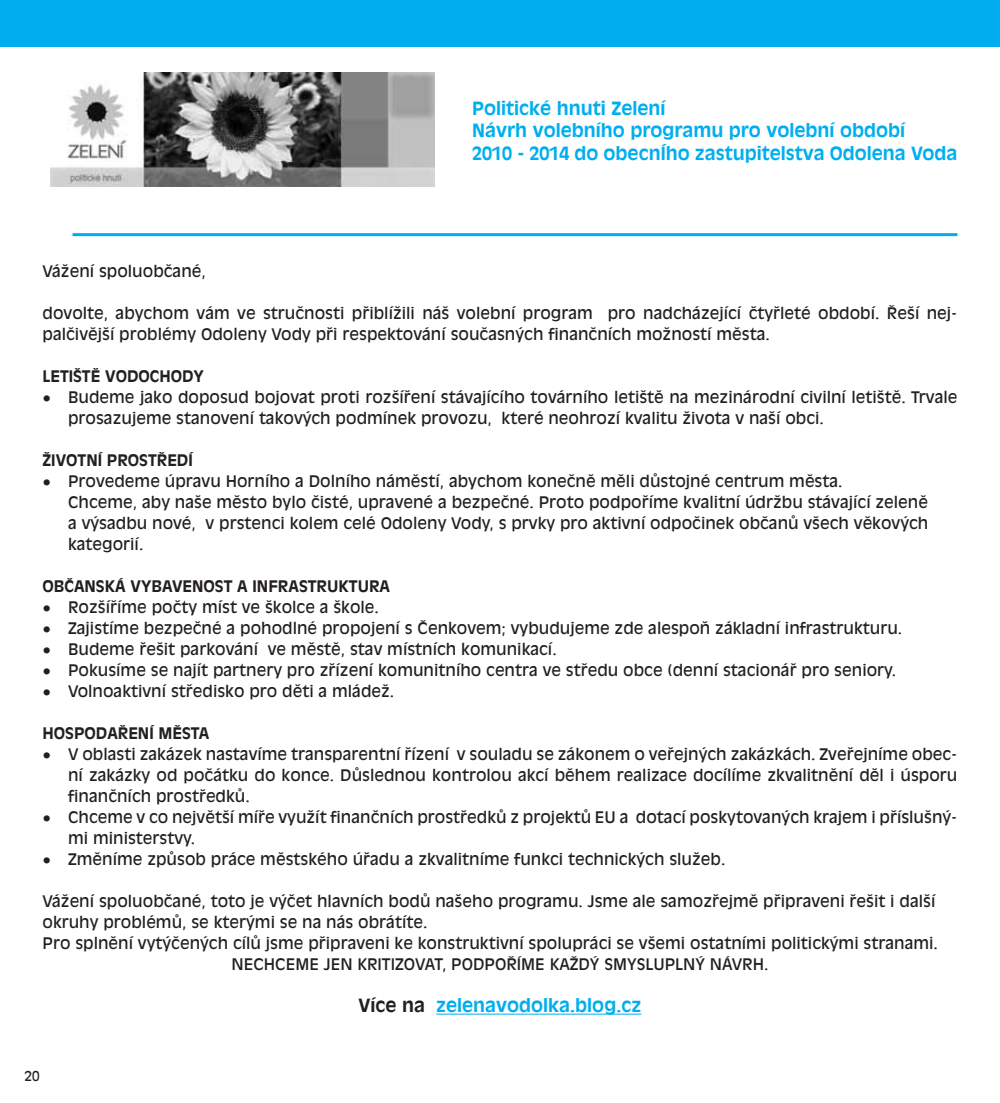
<style>
.page{position:relative;width:1000px;height:1103px;background:#fff}
.page>*{position:absolute;margin:0;border:0;box-sizing:border-box;transform-origin:0 0}
.t1{font:700 18px/22.5px "Antique Olive CE";color:#00aeef}
.t2{font:15.75px/21px "Antique Olive CE";color:#231f20}
.t3{font:700 15.75px "Antique Olive CE";color:#231f20}
.t4{font:13.5px "Antique Olive CE";color:#231f20}
.s1{font-family:"Lucida Grande";font-size:15px}
.s2{color:#231f20}
</style>
<div class="page">
<hr style="left:436px;top:1013px;width:205px;height:1px;background:#00aeef">
<div style="left:0;top:0;width:999px;height:46px;background:#00aeef"></div>
<img style="left:50px;top:72px;width:384px;height:114px">
<hr style="left:72px;top:233px;width:885px;height:3px;background:#00aeef">
<p class="t1" style="left:472px;top:98px;width:486px">Politické hnuti Zelení<br>Návrh volebního programu pro volební období<br>2010 - 2014 do obecnÍho zastupitelstva Odolena Voda</p>
<p class="t2" style="left:43px;top:261px;width:165px">Vážení spoluobčané,</p>
<p class="t2" style="left:43px;top:303px;width:916px">dovolte, abychom vám ve stručnosti přiblížili náš volební program pro nadcházející čtyřleté období. Řeší nej&shy;palčivější problémy Odoleny Vody při respektování současných finančních možností města.</p>
<p class="t3" style="left:43px;top:369px;width:163px">LETIŠTĚ VODOCHODY</p>
<p class="t2" style="left:68px;top:387px;width:890px;text-indent:-26px"><span class="s1">●</span> Budeme jako doposud bojovat proti rozšíření stávajícího továrního letiště na mezinárodní civilní letiště. Trvale prosazujeme stanovení takových podmínek provozu, které neohrozí kvalitu života v naší obci.</p>
<p class="t3" style="left:43px;top:453px;width:152px">ŽIVOTNÍ PROSTŘEDÍ</p>
<p class="t2" style="left:68px;top:471px;width:861px;text-indent:-26px"><span class="s1">●</span> Provedeme úpravu Horního a Dolního náměstí, abychom konečně měli důstojné centrum města.<br>Chceme, aby naše město bylo čisté, upravené a bezpečné. Proto podpoříme kvalitní údržbu stávající zeleně a výsadbu nové, v prstenci kolem celé Odoleny Vody, s prvky pro aktivní odpočinek občanů všech věkových kategorií.</p>
<p class="t3" style="left:43px;top:579px;width:349px">OBČANSKÁ VYBAVENOST A INFRASTRUKTURA</p>
<p class="t2" style="left:43px;top:597px;width:338px"><span class="s1">●</span> Rozšíříme počty míst ve školce a škole.</p>
<p class="t2" style="left:43px;top:618px;width:861px"><span class="s1">●</span> Zajistíme bezpečné a pohodlné propojení s Čenkovem; vybudujeme zde alespoň základní infrastrukturu.</p>
<p class="t2" style="left:43px;top:639px;width:515px"><span class="s1">●</span> Budeme řešit parkování ve městě, stav místních komunikací.</p>
<p class="t2" style="left:43px;top:660px;width:854px"><span class="s1">●</span> Pokusíme se najít partnery pro zřízení komunitního centra ve středu obce (denní stacionář pro seniory.</p>
<p class="t2" style="left:43px;top:681px;width:353px"><span class="s1">●</span> Volnoaktivní středisko pro děti a mládež.</p>
<p class="t3" style="left:43px;top:726px;width:168px">HOSPODAŘENÍ MĚSTA</p>
<p class="t2" style="left:68px;top:744px;width:890px;text-align:justify;text-indent:-26px"><span class="s1">●</span> V oblasti zakázek nastavíme transparentní řízení v souladu se zákonem o veřejných zakázkách. Zveřejníme obec&shy;ní zakázky od počátku do konce. Důslednou kontrolou akcí během realizace docílíme zkvalitnění děl i úsporu finančních prostředků.</p>
<p class="t2" style="left:68px;top:807px;width:890px;text-indent:-26px"><span class="s1">●</span> Chceme v co největší míře využít finančních prostředků z projektů EU a dotací poskytovaných krajem i příslušný&shy;mi ministerstvy.</p>
<p class="t2" style="left:43px;top:849px;width:684px"><span class="s1">●</span> Změníme způsob práce městského úřadu a zkvalitníme funkci technických služeb.</p>
<p class="t2" style="left:43px;top:891px;width:894px">Vážení spoluobčané, toto je výčet hlavních bodů našeho programu. Jsme ale samozřejmě připraveni řešit i další</p>
<p class="t2" style="left:43px;top:912px;width:386px">okruhy problémů, se kterými se na nás obrátíte.</p>
<p class="t2" style="left:43px;top:933px;width:896px">Pro splnění vytýčených cílů jsme připraveni ke konstruktivní spolupráci se všemi ostatními politickými stranami.</p>
<p class="t2" style="left:231px;top:954px;width:538px">NECHCEME JEN KRITIZOVAT, PODPOŘÍME KAŽDÝ SMYSLUPLNÝ NÁVRH.</p>
<p class="t1" style="left:358px;top:995px;width:284px"><span class="s2">Více na</span> zelenavodolka.blog.cz</p>
<p class="t4" style="left:25px;top:1070px;width:17px">20</p>
</div>
